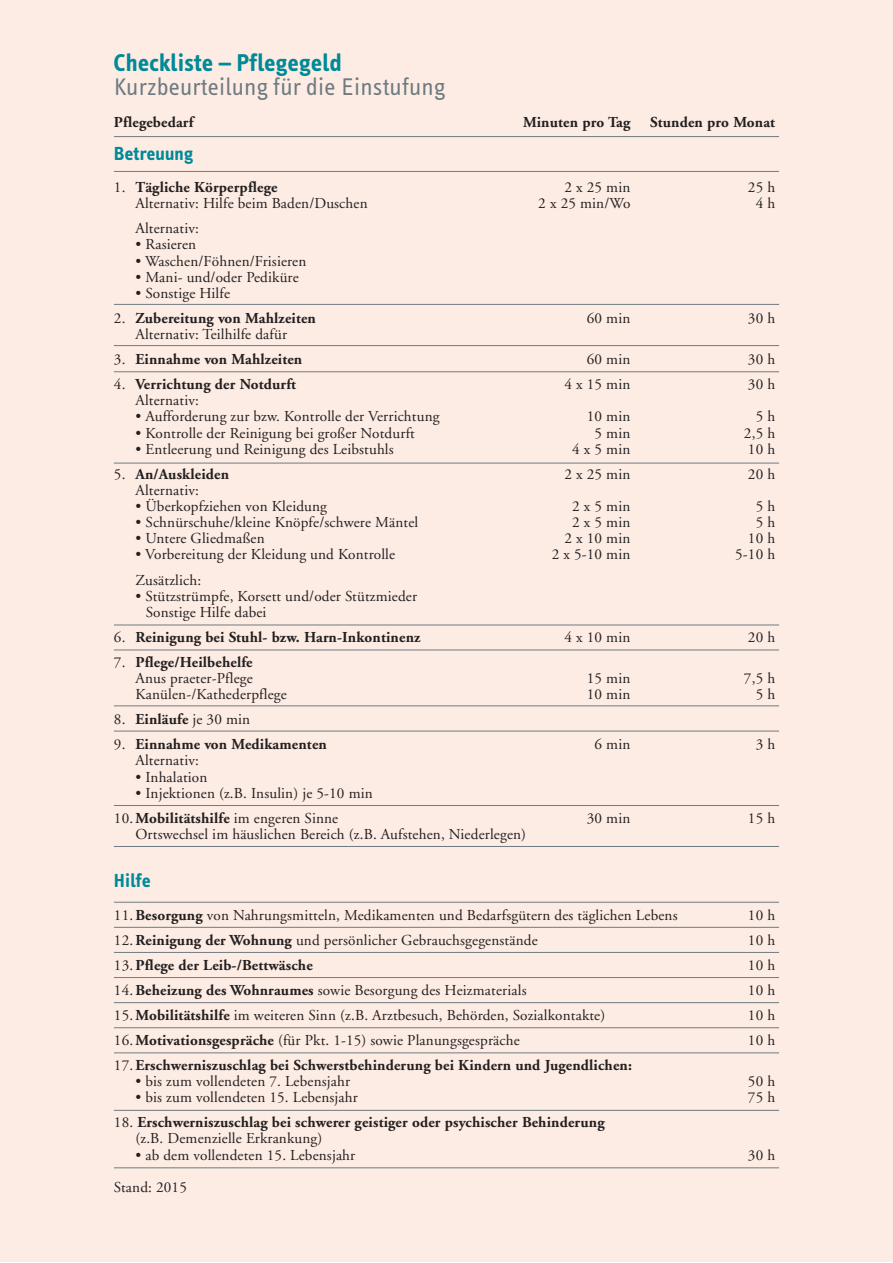
<style>
.page{position:relative;width:893px;height:1263px;background:#fff}
.page>*{position:absolute;margin:0;border:0;box-sizing:border-box;transform-origin:0 0}
.t1{font:24.9px "Info Text";letter-spacing:.01em;color:#6f7b81}
.t2{font:700 24.9px "Info Text";letter-spacing:.01em;color:#008997}
.t3{font:700 19.35px "Info Text";letter-spacing:.01em;color:#008997}
.t4{font:15.15px/16.2px "Adobe Garamond";letter-spacing:.01em;color:#231f20}
.t5{font:700 15.15px/16.2px "Adobe Garamond";letter-spacing:.01em;color:#231f20}
.s1{font-weight:400}
.s2{font-weight:700}
</style>
<div class="page">
<div style="left:0;top:1px;width:893px;height:1261px;background:#fdece4"></div>
<hr style="left:114px;top:171px;width:665px;height:1px;background:#6f7b81">
<hr style="left:114px;top:136px;width:665px;height:1px;background:#6f7b81">
<hr style="left:114px;top:304px;width:665px;height:1px;background:#6f7b81">
<hr style="left:114px;top:345px;width:665px;height:1px;background:#6f7b81">
<hr style="left:114px;top:371px;width:665px;height:1px;background:#6f7b81">
<hr style="left:114px;top:463px;width:665px;height:1px;background:#6f7b81">
<hr style="left:114px;top:625px;width:665px;height:1px;background:#6f7b81">
<hr style="left:114px;top:650px;width:665px;height:1px;background:#6f7b81">
<hr style="left:114px;top:706px;width:665px;height:1px;background:#6f7b81">
<hr style="left:114px;top:731px;width:665px;height:1px;background:#6f7b81">
<hr style="left:114px;top:805px;width:665px;height:1px;background:#6f7b81">
<hr style="left:114px;top:846px;width:665px;height:1px;background:#6f7b81">
<hr style="left:114px;top:902px;width:665px;height:1px;background:#6f7b81">
<hr style="left:114px;top:927px;width:665px;height:1px;background:#6f7b81">
<hr style="left:114px;top:952px;width:665px;height:1px;background:#6f7b81">
<hr style="left:114px;top:977px;width:665px;height:1px;background:#6f7b81">
<hr style="left:114px;top:1002px;width:665px;height:1px;background:#6f7b81">
<hr style="left:114px;top:1027px;width:665px;height:1px;background:#6f7b81">
<hr style="left:114px;top:1053px;width:665px;height:1px;background:#6f7b81">
<hr style="left:114px;top:1110px;width:665px;height:1px;background:#6f7b81">
<hr style="left:114px;top:1167px;width:665px;height:1px;background:#6f7b81">
<h1 class="t2" style="left:114px;top:52px;width:229px">Checkliste – Pflegegeld</h1>
<h1 class="t1" style="left:114px;top:76px;width:333px">Kurzbeurteilung für die Einstufung</h1>
<p class="t5" style="left:114px;top:116px;width:81px">Pflegebedarf</p>
<p class="t5" style="left:523px;top:116px;width:109px">Minuten pro Tag</p>
<p class="t5" style="left:650px;top:116px;width:126px">Stunden pro Monat</p>
<p class="t3" style="left:114px;top:146px;width:81px">Betreuung</p>
<p class="t5" style="left:114px;top:181px;width:165px"><span class="s1">1.</span> Tägliche Körperpflege</p>
<p class="t4" style="left:564px;top:181px;width:67px">2 x 25 min</p>
<p class="t4" style="left:748px;top:181px;width:29px">25 h</p>
<p class="t4" style="left:135px;top:197px;width:234px">Alternativ: Hilfe beim Baden/Duschen</p>
<p class="t4" style="left:538px;top:197px;width:94px">2 x 25 min/Wo</p>
<p class="t4" style="left:756px;top:197px;width:21px">4 h</p>
<p class="t4" style="left:135px;top:222px;width:65px">Alternativ:</p>
<p class="t4" style="left:135px;top:238px;width:62px">• Rasieren</p>
<p class="t4" style="left:135px;top:254px;width:172px">• Waschen/Föhnen/Frisieren</p>
<p class="t4" style="left:135px;top:270px;width:165px">• Mani- und/oder Pediküre</p>
<p class="t4" style="left:135px;top:286px;width:96px">• Sonstige Hilfe</p>
<p class="t5" style="left:114px;top:311px;width:203px"><span class="s1">2.</span> Zubereitung von Mahlzeiten</p>
<p class="t4" style="left:587px;top:311px;width:45px">60 min</p>
<p class="t4" style="left:748px;top:311px;width:29px">30 h</p>
<p class="t4" style="left:135px;top:328px;width:153px">Alternativ: Teilhilfe dafür</p>
<p class="t5" style="left:114px;top:353px;width:190px"><span class="s1">3.</span> Einnahme von Mahlzeiten</p>
<p class="t4" style="left:587px;top:353px;width:45px">60 min</p>
<p class="t4" style="left:748px;top:353px;width:29px">30 h</p>
<p class="t5" style="left:114px;top:378px;width:184px"><span class="s1">4.</span> Verrichtung der Notdurft</p>
<p class="t4" style="left:564px;top:378px;width:67px">4 x 15 min</p>
<p class="t4" style="left:748px;top:378px;width:29px">30 h</p>
<p class="t4" style="left:135px;top:394px;width:65px">Alternativ:</p>
<p class="t4" style="left:135px;top:410px;width:306px">• Aufforderung zur bzw. Kontrolle der Verrichtung</p>
<p class="t4" style="left:587px;top:410px;width:45px">10 min</p>
<p class="t4" style="left:756px;top:410px;width:21px">5 h</p>
<p class="t4" style="left:135px;top:426px;width:281px">• Kontrolle der Reinigung bei großer Notdurft</p>
<p class="t4" style="left:595px;top:426px;width:37px">5 min</p>
<p class="t4" style="left:744px;top:426px;width:33px">2,5 h</p>
<p class="t4" style="left:135px;top:442px;width:260px">• Entleerung und Reinigung des Leibstuhls</p>
<p class="t4" style="left:572px;top:442px;width:60px">4 x 5 min</p>
<p class="t4" style="left:748px;top:442px;width:29px">10 h</p>
<p class="t5" style="left:114px;top:467px;width:117px"><span class="s1">5.</span> An/Auskleiden</p>
<p class="t4" style="left:564px;top:467px;width:67px">2 x 25 min</p>
<p class="t4" style="left:748px;top:467px;width:29px">20 h</p>
<p class="t4" style="left:135px;top:483px;width:65px">Alternativ:</p>
<p class="t4" style="left:135px;top:500px;width:193px">• Überkopfziehen von Kleidung</p>
<p class="t4" style="left:572px;top:500px;width:60px">2 x 5 min</p>
<p class="t4" style="left:756px;top:500px;width:21px">5 h</p>
<p class="t4" style="left:135px;top:516px;width:284px">• Schnürschuhe/kleine Knöpfe/schwere Mäntel</p>
<p class="t4" style="left:572px;top:516px;width:60px">2 x 5 min</p>
<p class="t4" style="left:756px;top:516px;width:21px">5 h</p>
<p class="t4" style="left:135px;top:532px;width:131px">• Untere Gliedmaßen</p>
<p class="t4" style="left:564px;top:532px;width:67px">2 x 10 min</p>
<p class="t4" style="left:748px;top:532px;width:29px">10 h</p>
<p class="t4" style="left:135px;top:548px;width:261px">• Vorbereitung der Kleidung und Kontrolle</p>
<p class="t4" style="left:552px;top:548px;width:80px">2 x 5-10 min</p>
<p class="t4" style="left:735px;top:548px;width:41px">5-10 h</p>
<p class="t4" style="left:135px;top:573px;width:67px">Zusätzlich:</p>
<p class="t4" style="left:146px;top:589px;width:273px;text-indent:-10px">• Stützstrümpfe, Korsett und/oder Stützmieder<br>Sonstige Hilfe dabei</p>
<p class="t5" style="left:114px;top:630px;width:308px"><span class="s1">6.</span> Reinigung bei Stuhl- bzw. Harn-Inkontinenz</p>
<p class="t4" style="left:564px;top:630px;width:67px">4 x 10 min</p>
<p class="t4" style="left:748px;top:630px;width:29px">20 h</p>
<p class="t4" style="left:114px;top:655px;width:140px;text-align:right">7. <span class="s2">Pflege/Heilbehelfe<br></span>Anus praeter-Pflege</p>
<p class="t4" style="left:587px;top:672px;width:45px">15 min</p>
<p class="t4" style="left:744px;top:672px;width:33px">7,5 h</p>
<p class="t4" style="left:135px;top:688px;width:153px">Kanülen-/Kathederpflege</p>
<p class="t4" style="left:587px;top:688px;width:45px">10 min</p>
<p class="t4" style="left:756px;top:688px;width:21px">5 h</p>
<p class="t4" style="left:114px;top:713px;width:138px">8. <span class="s2">Einläufe</span> je 30 min</p>
<p class="t5" style="left:114px;top:738px;width:214px"><span class="s1">9.</span> Einnahme von Medikamenten</p>
<p class="t4" style="left:594px;top:738px;width:37px">6 min</p>
<p class="t4" style="left:756px;top:738px;width:21px">3 h</p>
<p class="t4" style="left:135px;top:754px;width:65px">Alternativ:</p>
<p class="t4" style="left:135px;top:770px;width:74px">• Inhalation</p>
<p class="t4" style="left:114px;top:782px;width:260px;line-height:25px;text-indent:22px">• Injektionen (z.B. Insulin) je 5-10 min<br>10.<span class="s2">Mobilitätshilfe</span> im engeren Sinne</p>
<p class="t4" style="left:587px;top:811px;width:45px">30 min</p>
<p class="t4" style="left:748px;top:811px;width:29px">15 h</p>
<p class="t4" style="left:135px;top:827px;width:392px">Ortswechsel im häuslichen Bereich (z.B. Aufstehen, Niederlegen)</p>
<p class="t3" style="left:114px;top:873px;width:38px">Hilfe</p>
<p class="t4" style="left:114px;top:908px;width:565px">11.<span class="s2">Besorgung</span> von Nahrungsmitteln, Medikamenten und Bedarfsgütern des täglichen Lebens</p>
<p class="t4" style="left:748px;top:908px;width:29px">10 h</p>
<p class="t4" style="left:114px;top:933px;width:425px">12.<span class="s2">Reinigung der Wohnung</span> und persönlicher Gebrauchsgegenstände</p>
<p class="t4" style="left:748px;top:933px;width:29px">10 h</p>
<p class="t5" style="left:114px;top:958px;width:200px"><span class="s1">13.</span>Pflege der Leib-/Bettwäsche</p>
<p class="t4" style="left:748px;top:958px;width:29px">10 h</p>
<p class="t4" style="left:114px;top:983px;width:414px">14.<span class="s2">Beheizung des Wohnraumes</span> sowie Besorgung des Heizmaterials</p>
<p class="t4" style="left:748px;top:983px;width:29px">10 h</p>
<p class="t4" style="left:114px;top:1008px;width:493px">15.<span class="s2">Mobilitätshilfe</span> im weiteren Sinn (z.B. Arztbesuch, Behörden, Sozialkontakte)</p>
<p class="t4" style="left:748px;top:1008px;width:29px">10 h</p>
<p class="t4" style="left:114px;top:1033px;width:407px">16.<span class="s2">Motivationsgespräche</span> (für Pkt. 1-15) sowie Planungsgespräche</p>
<p class="t4" style="left:748px;top:1033px;width:29px">10 h</p>
<p class="t5" style="left:114px;top:1058px;width:519px"><span class="s1">17.</span>Erschwerniszuschlag bei Schwerstbehinderung bei Kindern und Jugendlichen:</p>
<p class="t4" style="left:135px;top:1075px;width:216px">• bis zum vollendeten 7. Lebensjahr</p>
<p class="t4" style="left:748px;top:1075px;width:29px">50 h</p>
<p class="t4" style="left:135px;top:1091px;width:224px">• bis zum vollendeten 15. Lebensjahr</p>
<p class="t4" style="left:748px;top:1091px;width:29px">75 h</p>
<p class="t5" style="left:135px;top:1116px;width:471px;text-indent:-22px"><span class="s1">18.</span> Erschwerniszuschlag bei schwerer geistiger oder psychischer Behinderung <span class="s1">(z.B. Demenzielle Erkrankung)</span></p>
<p class="t4" style="left:135px;top:1148px;width:221px">• ab dem vollendeten 15. Lebensjahr</p>
<p class="t4" style="left:748px;top:1148px;width:29px">30 h</p>
<p class="t4" style="left:114px;top:1180px;width:75px">Stand: 2015</p>
</div>
